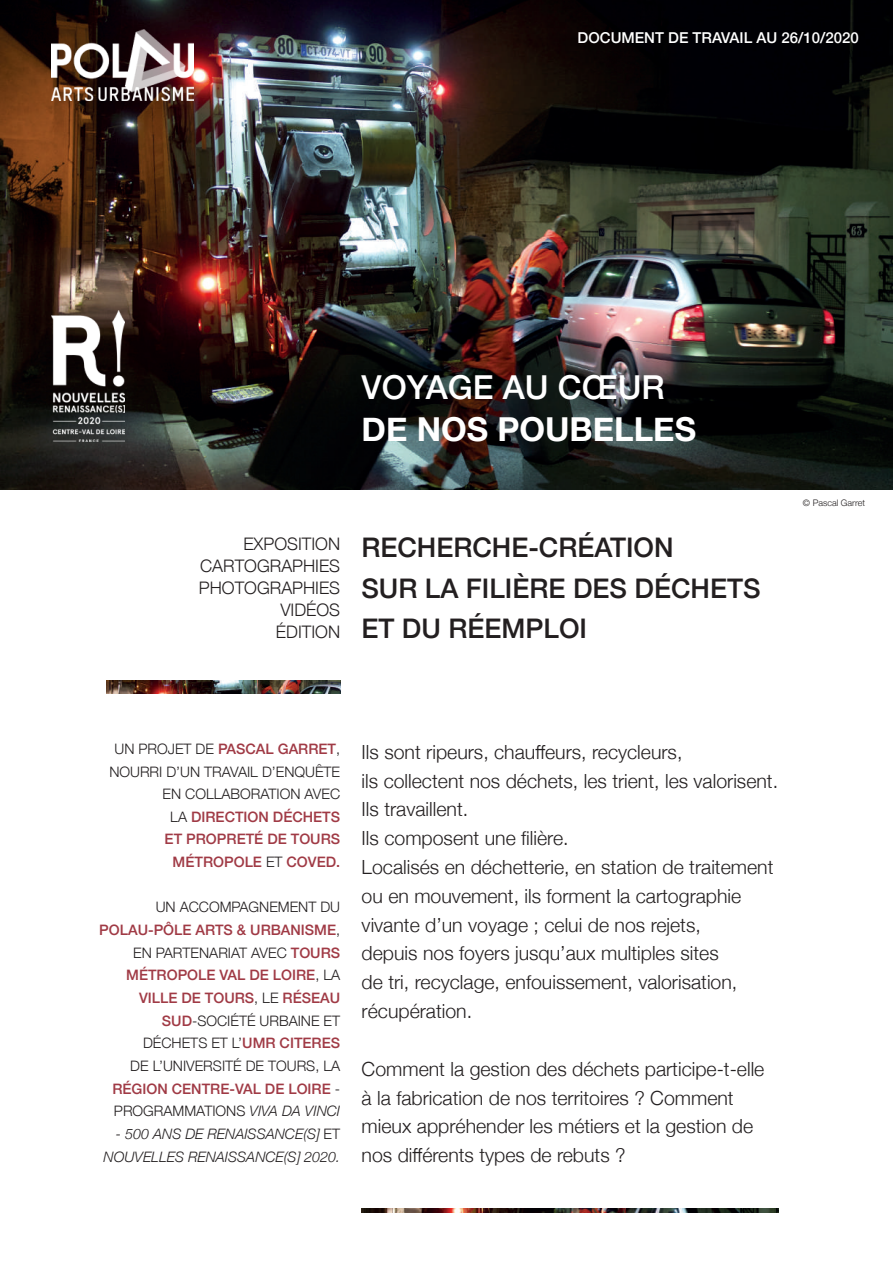
<style>
.page{position:relative;width:893px;height:1263px;background:#fff}
.page>*{position:absolute;margin:0;border:0;box-sizing:border-box;transform-origin:0 0}
.t1{font:700 33px "Helvetica Neue";color:#fff}
.t2{font:500 33px "Helvetica Neue";color:#fff}
.t3{font:500 27px/40.5px "Helvetica Neue";color:#231f20}
.t4{font:300 19.5px/28.8px "Helvetica Neue";color:#231f20}
.t5{font:300 17.25px/21.9px "Helvetica Neue";color:#231f20;text-align:right}
.t6{font:500 15px "Helvetica Neue";color:#fff}
.t7{font:300 14.4px/22.6px "Helvetica Neue";color:#231f20;text-align:right}
.t8{font:italic 300 14.4px/22.6px "Helvetica Neue";color:#231f20;text-align:right}
.t9{font:300 9px "Helvetica Neue";color:#231f20}
.s1{font-weight:500;color:#a03a45}
.s2{font-style:italic}
.s3{font-style:normal}
</style>
<div class="page">
<img style="left:1px;top:0;width:892px;height:489px">
<img style="left:106px;top:681px;width:234px;height:13px">
<img style="left:362px;top:1208px;width:416px;height:5px">
<img style="left:52px;top:29px;width:142px;height:72px">
<img style="left:52px;top:310px;width:73px;height:131px">
<p class="t6" style="left:578px;top:26px;width:283px">DOCUMENT DE TRAVAIL AU 26/10/2020</p>
<h1 class="t2" style="left:362px;top:361px;width:305px">VOYAGE AU CŒUR</h1>
<h1 class="t1" style="left:362px;top:403px;width:336px">DE NOS POUBELLES</h1>
<p class="t5" style="left:199px;top:532px;width:143px">EXPOSITION<br>CARTOGRAPHIES<br>PHOTOGRAPHIES<br>VIDÉOS<br>ÉDITION</p>
<h2 class="t3" style="left:361px;top:526px;width:401px">RECHERCHE-CRÉATION<br>SUR LA FILIÈRE DES DÉCHETS<br>ET DU RÉEMPLOI</h2>
<p class="t9" style="left:803px;top:496px;width:64px">© Pascal Garret</p>
<p class="t7" style="left:109px;top:737px;width:232px">UN PROJET DE <span class="s1">PASCAL GARRET</span>,<br>NOURRI D’UN TRAVAIL D’ENQUÊTE<br>EN COLLABORATION AVEC<br>LA <span class="s1">DIRECTION DÉCHETS<br>ET PROPRETÉ DE TOURS<br>MÉTROPOLE</span> ET <span class="s1">COVED.</span></p>
<p class="t7" style="left:99px;top:895px;width:242px">UN ACCOMPAGNEMENT DU<br><span class="s1">POLAU-PÔLE ARTS &amp; URBANISME</span>,<br>EN PARTENARIAT AVEC <span class="s1">TOURS<br>MÉTROPOLE VAL DE LOIRE</span>, LA<br><span class="s1">VILLE DE TOURS</span>, LE <span class="s1">RÉSEAU<br>SUD</span>-SOCIÉTÉ URBAINE ET<br>DÉCHETS ET L’<span class="s1">UMR CITERES<br></span>DE L’UNIVERSITÉ DE TOURS, LA<br><span class="s1">RÉGION CENTRE-VAL DE LOIRE</span> -<br>PROGRAMMATIONS <span class="s2">VIVA DA VINCI</span></p>
<p class="t8" style="left:104px;top:1122px;width:238px">- 500 ANS DE RENAISSANCE(S] <span class="s3">ET<br></span>NOUVELLES RENAISSANCE(S] 2020.</p>
<p class="t4" style="left:362px;top:736px;width:418px">Ils sont ripeurs, chauffeurs, recycleurs,<br>ils collectent nos déchets, les trient, les valorisent.<br>Ils travaillent.<br>Ils composent une filière.<br>Localisés en déchetterie, en station de traitement ou en mouvement, ils forment la cartographie vivante d’un voyage ; celui de nos rejets,<br>depuis nos foyers jusqu’aux multiples sites<br>de tri, recyclage, enfouissement, valorisation, récupération.</p>
<p class="t4" style="left:362px;top:1053px;width:404px">Comment la gestion des déchets participe-t-elle à la fabrication de nos territoires ? Comment mieux appréhender les métiers et la gestion de nos différents types de rebuts ?</p>
</div>
